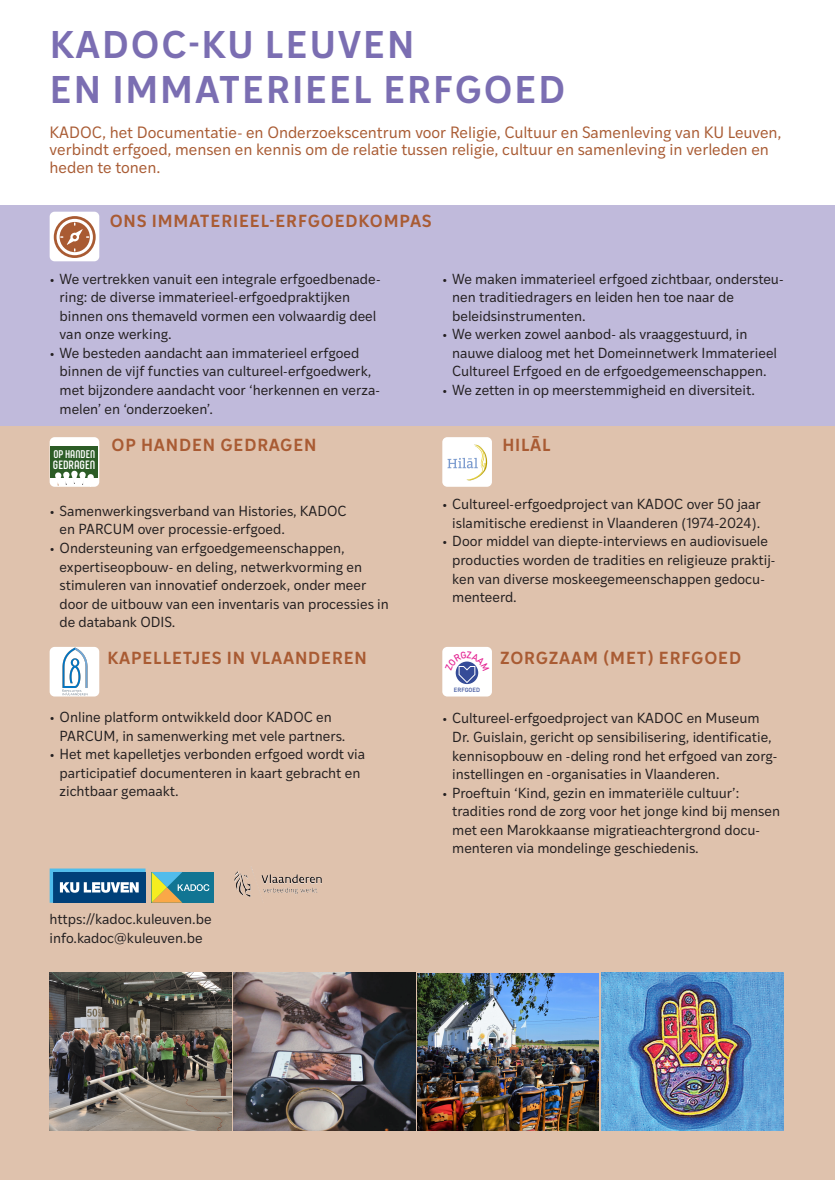
<style>
.page{position:relative;width:835px;height:1180px;background:#fff}
.page>*{position:absolute;margin:0;border:0;box-sizing:border-box;transform-origin:0 0}
.t1{font:600 37.1px "Ivy Style Sans";letter-spacing:.05em;color:#7b6eb2}
.t2{font:600 16.8px "Ivy Style Sans";letter-spacing:.05em;color:#a95b33}
.t3{font:15.75px/17.5px "Ivy Style Sans";color:#a95b33}
.t4{font:14px/18.5px "Ivy Style Sans";color:#231f20}
.t5{font:700 11.69px "Joost";color:#fff}
.t6{font:700 10.85px "Joost";color:#fff}
.t7{font:6.05px "Bahnschrift";color:#354c98}
</style>
<div class="page">
<div style="left:0;top:205px;width:834px;height:221px;background:#c0badb"></div>
<div style="left:0;top:426px;width:834px;height:754px;background:#dfc2ad"></div>
<img style="left:417px;top:973px;width:181px;height:157px">
<img style="left:50px;top:972px;width:181px;height:158px">
<img style="left:234px;top:972px;width:181px;height:158px">
<img style="left:601px;top:972px;width:182px;height:158px">
<div style="left:50px;top:212px;width:49px;height:49px;background:#fff;border-radius:5px"></div>
<svg style="left:50px;top:868px;width:95px;height:34px;background:#36709e"></svg>
<div style="left:151px;top:872px;width:62px;height:30px;background:#117593"></div>
<svg style="left:151px;top:872px;width:58px;height:30px"></svg>
<img style="left:234px;top:868px;width:81px;height:29px">
<div style="left:50px;top:437px;width:49px;height:50px;background:#fff;border-radius:5px"></div>
<div style="left:51px;top:446px;width:47px;height:31px;background:#2c5c26"></div>
<svg style="left:55px;top:470px;width:39px;height:17px"></svg>
<div style="left:50px;top:647px;width:49px;height:49px;background:#fff;border-radius:5px"></div>
<img style="left:62px;top:647px;width:26px;height:49px">
<div style="left:442px;top:647px;width:50px;height:49px;background:#fff;border-radius:5px"></div>
<div style="left:442px;top:437px;width:50px;height:50px;background:#fff;border-radius:5px"></div>
<img style="left:448px;top:444px;width:39px;height:37px">
<svg style="left:54px;top:216px;width:42px;height:42px"></svg>
<svg style="left:455px;top:661px;width:24px;height:22px"></svg>
<p class="t1" style="left:50px;top:15px;width:366px">KADOC-KU LEUVEN</p>
<p class="t1" style="left:50px;top:61px;width:517px">EN IMMATERIEEL ERFGOED</p>
<p class="t3" style="left:50px;top:123px;width:733px">KADOC, het Documentatie- en Onderzoekscentrum voor Religie, Cultuur en Samenleving van KU Leuven,</p>
<p class="t3" style="left:50px;top:140px;width:720px">verbindt erfgoed, mensen en kennis om de relatie tussen religie, cultuur en samenleving in verleden en heden te tonen.</p>
<p class="t2" style="left:110px;top:207px;width:323px">ONS IMMATERIEEL-ERFGOEDKOMPAS</p>
<p class="t4" style="left:60px;top:269px;width:322px;text-indent:-10px">• We vertrekken vanuit een integrale erfgoedbenade&shy;ring: de diverse immaterieel-erfgoedpraktijken binnen ons themaveld vormen een volwaardig deel van onze werking.</p>
<p class="t4" style="left:60px;top:343px;width:322px;text-indent:-10px">• We besteden aandacht aan immaterieel erfgoed binnen de vijf functies van cultureel-erfgoedwerk, met bijzondere aandacht voor ‘herkennen en verza&shy;melen’ en ‘onderzoeken’.</p>
<p class="t6" style="left:53px;top:447px;width:43px">OP HANDEN</p>
<p class="t5" style="left:53px;top:457px;width:44px">GEDRAGEN</p>
<p class="t2" style="left:111px;top:432px;width:206px">OP HANDEN GEDRAGEN</p>
<p class="t4" style="left:60px;top:501px;width:288px;text-indent:-10px">• Samenwerkingsverband van Histories, KADOC en PARCUM over processie-erfgoed.</p>
<p class="t4" style="left:60px;top:538px;width:331px;text-indent:-10px">• Ondersteuning van erfgoedgemeenschappen, expertiseopbouw- en deling, netwerkvorming en stimuleren van innovatief onderzoek, onder meer door de uitbouw van een inventaris van processies in de databank ODIS.</p>
<p class="t4" style="left:452px;top:269px;width:333px;text-indent:-10px">• We maken immaterieel erfgoed zichtbaar, ondersteu&shy;nen traditiedragers en leiden hen toe naar de beleidsinstrumenten.</p>
<p class="t4" style="left:452px;top:324px;width:326px;text-indent:-10px">• We werken zowel aanbod- als vraaggestuurd, in nauwe dialoog met het Domeinnetwerk Immaterieel<br>Cultureel Erfgoed en de erfgoedgemeenschappen.</p>
<p class="t4" style="left:442px;top:380px;width:314px">• We zetten in op meerstemmigheid en diversiteit.</p>
<p class="t2" style="left:502px;top:432px;width:50px">HILĀL</p>
<p class="t4" style="left:442px;top:494px;width:320px;text-align:right">• Cultureel-erfgoedproject van KADOC over 50 jaar islamitische eredienst in Vlaanderen (1974-2024).</p>
<p class="t4" style="left:452px;top:531px;width:325px;text-indent:-10px">• Door middel van diepte-interviews en audiovisuele producties worden de tradities en religieuze praktij&shy;ken van diverse moskeegemeenschappen gedocu&shy;menteerd.</p>
<p class="t2" style="left:107px;top:644px;width:261px">KAPELLETJES IN VLAANDEREN</p>
<p class="t2" style="left:500px;top:644px;width:242px">ZORGZAAM (MET) ERFGOED</p>
<p class="t4" style="left:60px;top:707px;width:287px;text-indent:-10px">• Online platform ontwikkeld door KADOC en<br>PARCUM, in samenwerking met vele partners.</p>
<p class="t4" style="left:60px;top:744px;width:307px;text-indent:-10px">• Het met kapelletjes verbonden erfgoed wordt via participatief documenteren in kaart gebracht en zichtbaar gemaakt.</p>
<p class="t4" style="left:50px;top:909px;width:163px">https://kadoc.kuleuven.be</p>
<p class="t4" style="left:50px;top:928px;width:154px">info.kadoc@kuleuven.be</p>
<p class="t7" style="left:453px;top:685px;width:28px">ERFGOED</p>
<p class="t4" style="left:452px;top:708px;width:326px;text-indent:-10px">• Cultureel-erfgoedproject van KADOC en Museum Dr. Guislain, gericht op sensibilisering, identificatie, kennisopbouw en -deling rond het erfgoed van zorg&shy;instellingen en -organisaties in Vlaanderen.</p>
<p class="t4" style="left:452px;top:782px;width:329px;text-indent:-10px">• Proeftuin ‘Kind, gezin en immateriële cultuur’: tradities rond de zorg voor het jonge kind bij mensen met een Marokkaanse migratieachtergrond docu&shy;menteren via mondelinge geschiedenis.</p>
</div>
